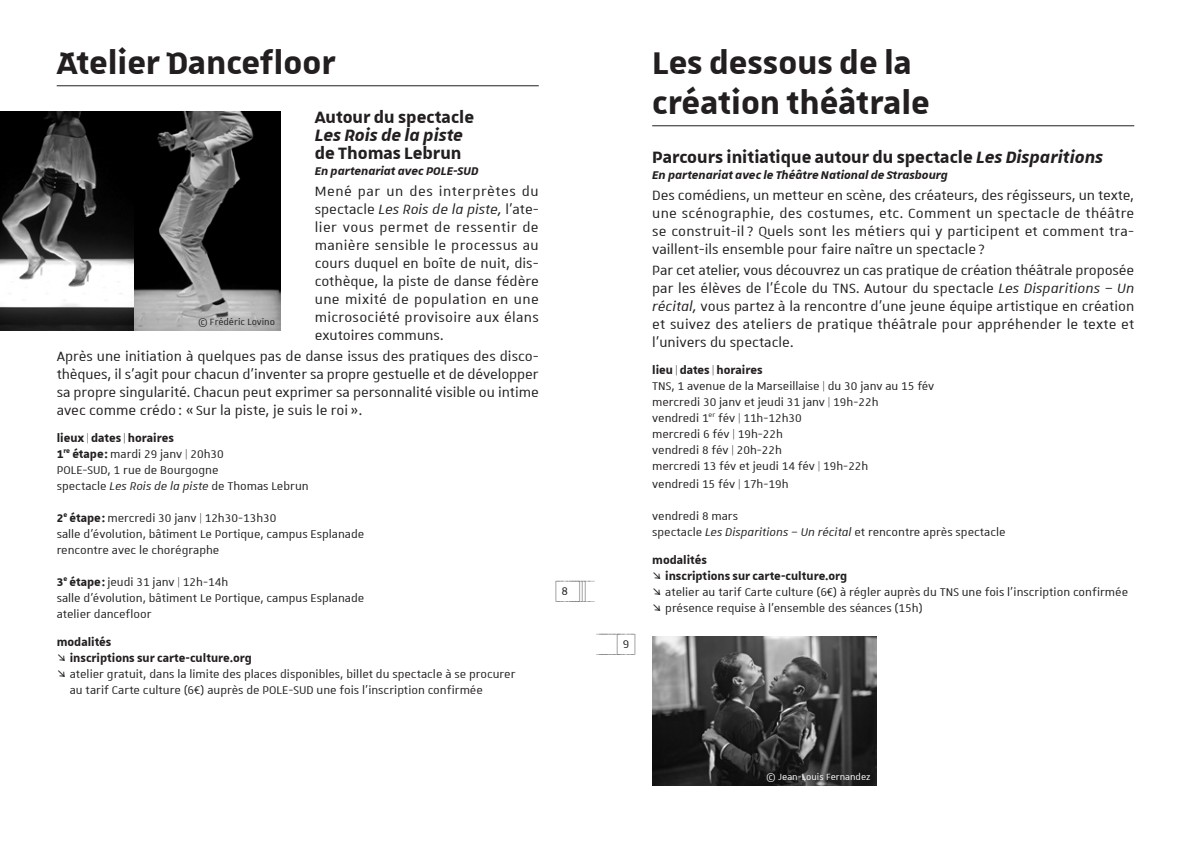
<style>
.page{position:relative;width:1191px;height:842px;background:#fff}
.page>*{position:absolute;margin:0;border:0;box-sizing:border-box;transform-origin:0 0}
.titre{font:700 42px/40px "Unistra D";color:#231f20}
.little_titre{font:700 22px/18px "Unistra A";color:#231f20}
.texte{font:18px/18px "Unistra A";color:#231f20;text-align:justify}
.liste_horaires{font:15px/16px "Unistra A";color:#231f20}
.lieu___dates___horai{font:700 15px "Unistra A";color:#231f20}
.en_partenariat_avec{font:italic 700 15px "Unistra A";color:#231f20}
.t1{font:15px "Unistra Encadre";color:#231f20}
.modalités{font:700 15px "Unistra A";color:#231f20}
.lieu___date___horair{font:12px "Unistra A";color:#fff}
.lieu___date___horair-2{font:12px "Unistra A";color:#231f20}
.s1{font-style:italic}
.s2{font-weight:700}
.s3{font-weight:400}
</style>
<div class="page">
<hr style="left:57px;top:85px;width:482px;height:1px;background:#231f20">
<hr style="left:652px;top:125px;width:482px;height:1px;background:#231f20">
<img style="left:652px;top:636px;width:224px;height:149px">
<img style="left:0;top:111px;width:281px;height:220px">
<p class="titre" style="left:57px;top:42px;width:280px">Atelier Dancefloor</p>
<p class="little_titre" style="left:315px;top:108px;width:161px">Autour du spectacle<br><span class="s1">Les Rois de la piste </span>de Thomas Lebrun</p>
<p class="en_partenariat_avec" style="left:315px;top:163px;width:165px">En partenariat avec POLE-SUD</p>
<p class="texte" style="left:315px;top:182px;width:225px">Mené par un des interprètes du spectacle <span class="s1">Les Rois de la piste,</span> l’ate&shy;lier vous permet de ressentir de manière sensible le processus au cours duquel en boîte de nuit, dis&shy;cothèque, la piste de danse fédère une mixité de population en une microsociété provisoire aux élans exutoires communs.</p>
<p class="texte" style="left:57px;top:347px;width:483px">Après une initiation à quelques pas de danse issus des pratiques des disco&shy;thèques, il s’agit pour chacun d’inventer sa propre gestuelle et de développer sa propre singularité. Chacun peut exprimer sa personnalité visible ou intime avec comme crédo : « Sur la piste, je suis le roi ».</p>
<p class="lieu___dates___horai" style="left:57px;top:430px;width:119px">lieux | dates | horaires</p>
<p class="liste_horaires" style="left:57px;top:446px;width:169px"><span class="s2">1</span><sup>re</sup> <span class="s2">étape:</span> mardi 29 janv | 20h30</p>
<p class="liste_horaires" style="left:57px;top:462px;width:163px">POLE-SUD, 1 rue de Bourgogne</p>
<p class="liste_horaires" style="left:57px;top:478px;width:253px">spectacle <span class="s1">Les Rois de la piste</span> de Thomas Lebrun</p>
<p class="liste_horaires" style="left:57px;top:510px;width:221px"><span class="s2">2</span><sup>e</sup> <span class="s2">étape:</span> mercredi 30 janv | 12h30-13h30</p>
<p class="liste_horaires" style="left:57px;top:526px;width:309px">salle d’évolution, bâtiment Le Portique, campus Esplanade</p>
<p class="liste_horaires" style="left:57px;top:542px;width:164px">rencontre avec le chorégraphe</p>
<p class="liste_horaires" style="left:57px;top:574px;width:173px"><span class="s2">3</span><sup>e</sup> <span class="s2">étape:</span> jeudi 31 janv | 12h-14h</p>
<p class="liste_horaires" style="left:57px;top:590px;width:309px">salle d’évolution, bâtiment Le Portique, campus Esplanade</p>
<p class="liste_horaires" style="left:57px;top:606px;width:96px">atelier dancefloor</p>
<p class="modalités" style="left:57px;top:633px;width:56px">modalités</p>
<p class="lieu___dates___horai" style="left:57px;top:649px;width:197px"><span class="s3">↘</span> inscriptions sur carte-culture.org</p>
<p class="liste_horaires" style="left:70px;top:665px;width:447px;text-indent:-13px">↘ atelier gratuit, dans la limite des places disponibles, billet du spectacle à se procurer au tarif Carte culture (6€) auprès de POLE-SUD une fois l’inscription confirmée</p>
<p class="lieu___date___horair-2" style="left:198px;top:316px;width:79px">© Frédéric Lovino</p>
<p class="t1" style="left:556px;top:581px;width:39px">(_8___)))_ _</p>
<p class="t1" style="left:598px;top:633px;width:39px">______(_9_)</p>
<p class="titre" style="left:652px;top:42px;width:279px">Les dessous de la création théâtrale</p>
<p class="little_titre" style="left:652px;top:148px;width:452px">Parcours initiatique autour du spectacle <span class="s1">Les Disparitions</span></p>
<p class="en_partenariat_avec" style="left:652px;top:167px;width:297px">En partenariat avec le Théâtre National de Strasbourg</p>
<p class="texte" style="left:652px;top:186px;width:484px">Des comédiens, un metteur en scène, des créateurs, des régisseurs, un texte, une scénographie, des costumes, etc. Comment un spectacle de théâtre se construit-il? Quels sont les métiers qui y participent et comment tra&shy;vaillent-ils ensemble pour faire naître un spectacle ?</p>
<p class="texte" style="left:652px;top:261px;width:483px">Par cet atelier, vous découvrez un cas pratique de création théâtrale proposée par les élèves de l’École du TNS. Autour du spectacle <span class="s1">Les Disparitions – Un récital,</span> vous partez à la rencontre d’une jeune équipe artistique en création et suivez des ateliers de pratique théâtrale pour appréhender le texte et l’univers du spectacle.</p>
<p class="lieu___dates___horai" style="left:652px;top:362px;width:112px">lieu | dates | horaires</p>
<p class="liste_horaires" style="left:652px;top:378px;width:284px">TNS, 1 avenue de la Marseillaise | du 30 janv au 15 fév</p>
<p class="liste_horaires" style="left:652px;top:394px;width:228px">mercredi 30 janv et jeudi 31 janv | 19h-22h</p>
<p class="liste_horaires" style="left:652px;top:410px;width:151px">vendredi 1<sup>er</sup> fév | 11h-12h30</p>
<p class="liste_horaires" style="left:652px;top:426px;width:132px">mercredi 6 fév | 19h-22h</p>
<p class="liste_horaires" style="left:652px;top:442px;width:131px">vendredi 8 fév | 20h-22h</p>
<p class="liste_horaires" style="left:652px;top:458px;width:218px">mercredi 13 fév et jeudi 14 fév | 19h-22h</p>
<p class="liste_horaires" style="left:652px;top:476px;width:138px">vendredi 15 fév | 17h-19h</p>
<p class="liste_horaires" style="left:652px;top:508px;width:87px">vendredi 8 mars</p>
<p class="liste_horaires" style="left:652px;top:524px;width:355px">spectacle <span class="s1">Les Disparitions – Un récital</span> et rencontre après spectacle</p>
<p class="modalités" style="left:652px;top:551px;width:56px">modalités</p>
<p class="lieu___dates___horai" style="left:652px;top:567px;width:197px"><span class="s3">↘</span> inscriptions sur carte-culture.org</p>
<p class="liste_horaires" style="left:652px;top:583px;width:477px">↘ atelier au tarif Carte culture (6€) à régler auprès du TNS une fois l’inscription confirmée</p>
<p class="liste_horaires" style="left:652px;top:599px;width:272px">↘ présence requise à l’ensemble des séances (15h)</p>
<p class="lieu___date___horair" style="left:766px;top:770px;width:106px">© Jean-Louis Fernandez</p>
</div>
